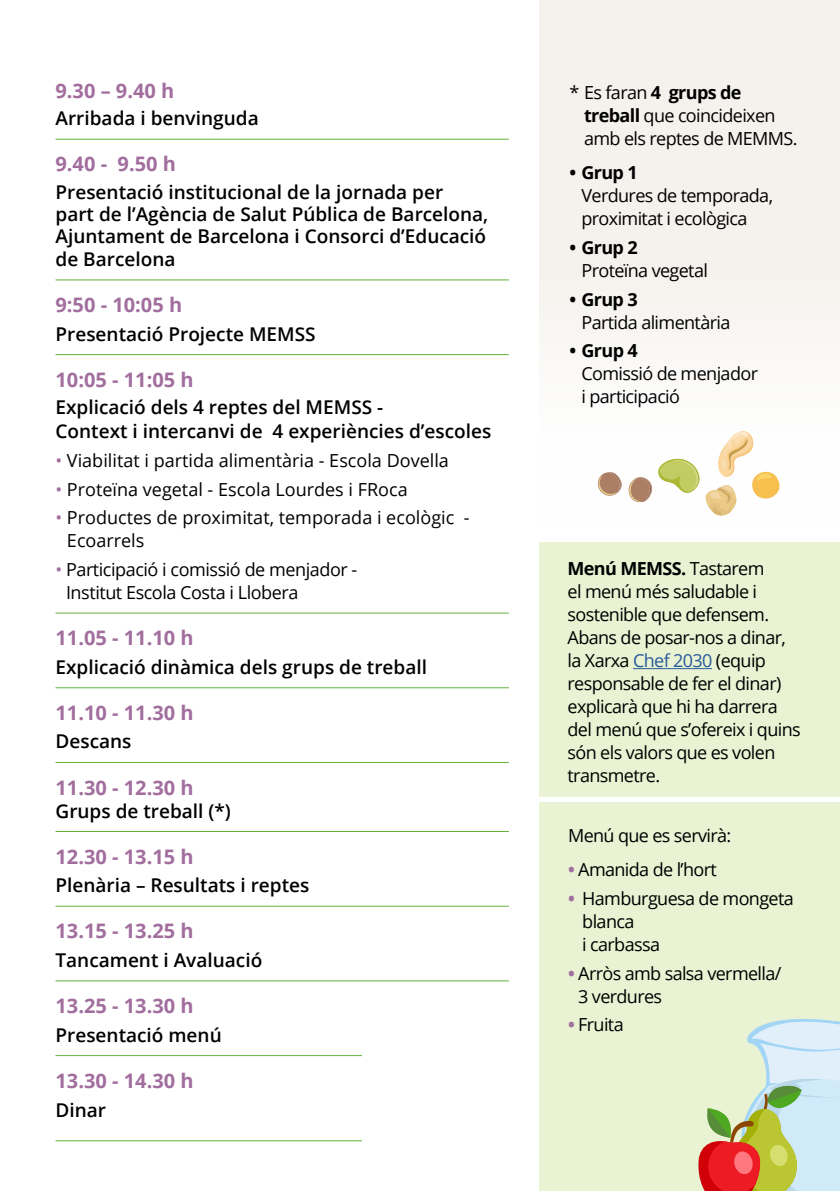
<style>
.page{position:relative;width:840px;height:1191px;background:#fff}
.page>*{position:absolute;margin:0;border:0;box-sizing:border-box;transform-origin:0 0}
.t1{font:700 20px "Open Sans";color:#a26e9e}
.t2{font:600 19px/22.4px "Open Sans";color:#000}
.t3{font:18px/23px "Open Sans";letter-spacing:-.035em;color:#000}
.t4{font:18px/23px "Open Sans";color:#000}
.t5{font:700 18px "Open Sans";letter-spacing:-.035em;color:#000}
.s1{color:#a26e9e}
.s2{font-weight:700}
.s3{color:#275b9b}
.s4{font-weight:700;color:#a26e9e}
</style>
<div class="page">
<div style="left:539px;top:0;width:300px;height:522px;background:linear-gradient(to right,#f7f5f1,#f7f5f1)"></div>
<div style="left:539px;top:802px;width:300px;height:389px;background:#e9f2d2"></div>
<div style="left:539px;top:542px;width:300px;height:255px;background:#e9f2d2"></div>
<hr style="left:55px;top:139px;width:453px;height:1px;background:#61b237">
<hr style="left:55px;top:279px;width:453px;height:1px;background:#61b237">
<hr style="left:55px;top:354px;width:453px;height:1px;background:#61b237">
<hr style="left:55px;top:612px;width:453px;height:1px;background:#61b237">
<hr style="left:55px;top:687px;width:453px;height:1px;background:#61b237">
<hr style="left:55px;top:762px;width:453px;height:1px;background:#61b237">
<hr style="left:55px;top:831px;width:453px;height:1px;background:#61b237">
<hr style="left:55px;top:905px;width:453px;height:1px;background:#61b237">
<hr style="left:55px;top:980px;width:453px;height:1px;background:#61b237">
<hr style="left:55px;top:1055px;width:307px;height:1px;background:#61b237">
<hr style="left:55px;top:1140px;width:307px;height:1px;background:#61b12f">
<hr style="left:632px;top:668px;width:79px;height:1px;background:#275b9b">
<svg style="left:597px;top:472px;width:24px;height:25px"></svg>
<svg style="left:627px;top:429px;width:153px;height:88px"></svg>
<svg style="left:698px;top:1019px;width:141px;height:172px"></svg>
<p class="t1" style="left:55px;top:76px;width:120px">9.30 – 9.40 h</p>
<p class="t2" style="left:55px;top:107px;width:204px">Arribada i benvinguda</p>
<p class="t1" style="left:55px;top:150px;width:122px">9.40 - 9.50 h</p>
<p class="t2" style="left:55px;top:180px;width:434px">Presentació institucional de la jornada per<br>part de l’Agència de Salut Pública de Barcelona, Ajuntament de Barcelona i Consorci d’Educació de Barcelona</p>
<p class="t1" style="left:55px;top:290px;width:128px">9:50 - 10:05 h</p>
<p class="t2" style="left:55px;top:322px;width:261px">Presentació Projecte MEMSS</p>
<p class="t1" style="left:55px;top:365px;width:139px">10:05 - 11:05 h</p>
<p class="t2" style="left:55px;top:395px;width:437px;line-height:24px">Explicació dels 4 reptes del MEMSS -<br>Context i intercanvi de 4 experiències d’escoles</p>
<p class="t4" style="left:55px;top:448px;width:394px"><span class="s1">•</span> Viabilitat i partida alimentària - Escola Dovella</p>
<p class="t4" style="left:55px;top:477px;width:353px"><span class="s1">•</span> Proteïna vegetal - Escola Lourdes i FRoca</p>
<p class="t4" style="left:67px;top:506px;width:404px;text-indent:-11px"><span class="s1">•</span> Productes de proximitat, temporada i ecològic -<br>Ecoarrels</p>
<p class="t3" style="left:66px;top:557px;width:292px;text-indent:-11px"><span class="s1">•</span> Participació i comissió de menjador -<br>Institut Escola Costa i Llobera</p>
<p class="t1" style="left:55px;top:623px;width:139px">11.05 - 11.10 h</p>
<p class="t2" style="left:55px;top:655px;width:373px">Explicació dinàmica dels grups de treball</p>
<p class="t1" style="left:55px;top:698px;width:139px">11.10 - 11.30 h</p>
<p class="t2" style="left:55px;top:730px;width:77px">Descans</p>
<p class="t1" style="left:55px;top:773px;width:139px">11.30 - 12.30 h</p>
<p class="t2" style="left:55px;top:799px;width:177px">Grups de treball (*)</p>
<p class="t1" style="left:55px;top:842px;width:139px">12.30 - 13.15 h</p>
<p class="t2" style="left:55px;top:873px;width:255px">Plenària – Resultats i reptes</p>
<p class="t1" style="left:55px;top:916px;width:139px">13.15 - 13.25 h</p>
<p class="t2" style="left:55px;top:948px;width:208px">Tancament i Avaluació</p>
<p class="t1" style="left:55px;top:991px;width:139px">13.25 - 13.30 h</p>
<p class="t2" style="left:55px;top:1023px;width:168px">Presentació menú</p>
<p class="t1" style="left:55px;top:1066px;width:139px">13.30 - 14.30 h</p>
<p class="t2" style="left:55px;top:1098px;width:52px">Dinar</p>
<p class="t3" style="left:583px;top:80px;width:215px;text-indent:-15px">* Es faran <span class="s2">4 grups de treball</span> que coincideixen amb els reptes de MEMMS.</p>
<p class="t5" style="left:569px;top:160px;width:70px">• Grup 1</p>
<p class="t3" style="left:581px;top:184px;width:193px">Verdures de temporada, proximitat i ecològica</p>
<p class="t5" style="left:569px;top:235px;width:70px">• Grup 2</p>
<p class="t3" style="left:581px;top:258px;width:128px">Proteïna vegetal</p>
<p class="t5" style="left:569px;top:286px;width:70px">• Grup 3</p>
<p class="t3" style="left:581px;top:310px;width:150px">Partida alimentària</p>
<p class="t5" style="left:569px;top:338px;width:70px">• Grup 4</p>
<p class="t3" style="left:581px;top:362px;width:178px">Comissió de menjador i participació</p>
<p class="t3" style="left:567px;top:557px;width:234px"><span class="s2">Menú MEMSS.</span> Tastarem<br>el menú més saludable i sostenible que defensem.<br>Abans de posar-nos a dinar, la Xarxa <span class="s3">Chef 2030</span> (equip responsable de fer el dinar) explicarà que hi ha darrera del menú que s’ofereix i quins són els valors que es volen transmetre.</p>
<p class="t3" style="left:567px;top:823px;width:165px">Menú que es servirà:</p>
<p class="t3" style="left:567px;top:857px;width:150px"><span class="s4">•</span> Amanida de l’hort</p>
<p class="t3" style="left:582px;top:886px;width:213px;text-indent:-14px"><span class="s4">•</span> Hamburguesa de mongeta blanca<br>i carbassa</p>
<p class="t3" style="left:578px;top:961px;width:205px;text-indent:-10px"><span class="s4">•</span> Arròs amb salsa vermella/<br>3 verdures</p>
<p class="t3" style="left:567px;top:1012px;width:57px"><span class="s4">•</span> Fruita</p>
</div>
